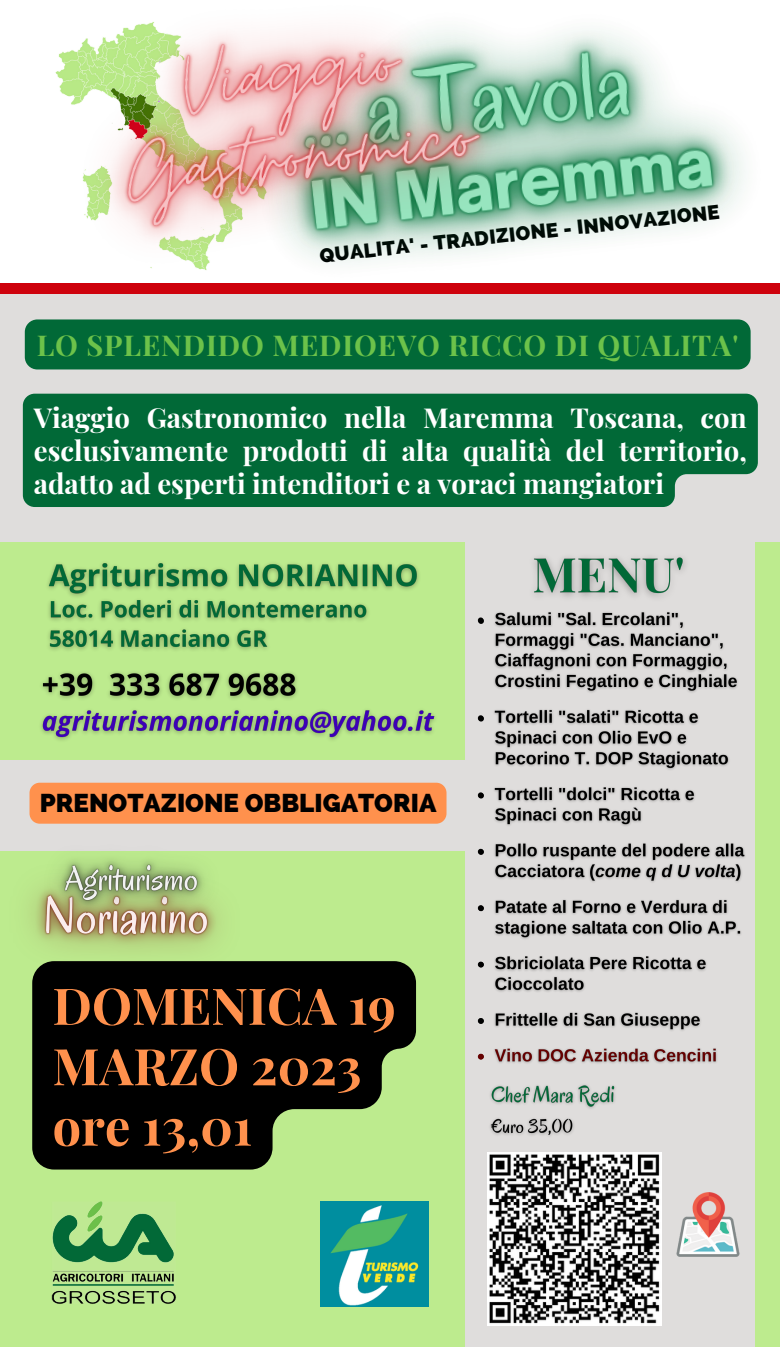
<style>
.page{position:relative;width:780px;height:1347px;background:#fff}
.page>*{position:absolute;margin:0;border:0;box-sizing:border-box;transform-origin:0 0}
.t1{font:700 50.62px/60.4px "Playfair Display";color:#ff914d}
.t2{font:700 28.75px "Playfair Display";letter-spacing:.03em;color:#6cc24a}
.t3{font:700 27.5px/32.9px "Playfair Display";color:#fff;text-align:justify}
.t4{font:800 25.88px "Raleway";color:#000}
.t5{font:800 20.12px "Raleway";color:#000}
</style>
<div class="page">
<div style="left:0;top:0;width:779px;height:1346px;background:#bdeb8e"></div>
<div style="left:0;top:283px;width:779px;height:258px;background:#dfdddc"></div>
<div style="left:465px;top:477px;width:289px;height:869px;background:#dfdddc"></div>
<div style="left:0;top:760px;width:477px;height:90px;background:#dfdddc"></div>
<img style="left:676px;top:1192px;width:63px;height:64px">
<img style="left:51px;top:1201px;width:125px;height:103px">
<img style="left:320px;top:1201px;width:108px;height:105px">
<img style="left:633px;top:0;width:146px;height:369px">
<img style="left:0;top:0;width:633px;height:370px">
<img style="left:487px;top:1152px;width:173px;height:173px">
<img style="left:41px;top:672px;width:394px;height:69px">
<img style="left:533px;top:557px;width:152px;height:41px">
<div style="left:29px;top:782px;width:417px;height:41px;background:#ff914d;border-radius:10px"></div>
<div style="left:23px;top:393px;width:734px;height:114px;background:#016937"></div>
<div style="left:25px;top:319px;width:725px;height:50px;background:#016937;border-radius:12px"></div>
<svg style="left:32px;top:961px;width:384px;height:208px;fill:#000"></svg>
<img style="left:477px;top:612px;width:268px;height:452px">
<img style="left:48px;top:563px;width:371px;height:88px">
<img style="left:490px;top:1085px;width:125px;height:51px">
<img style="left:0;top:823px;width:276px;height:193px">
<img style="left:20px;top:812px;width:223px;height:135px">
<p class="t5" style="left:318px;top:243px;width:403px;rotate:-6deg">QUALITA' - TRADIZIONE - INNOVAZIONE</p>
<p class="t2" style="left:37px;top:325px;width:702px">LO SPLENDIDO MEDIOEVO RICCO DI QUALITA'</p>
<p class="t3" style="left:34px;top:400px;width:714px">Viaggio Gastronomico nella Maremma Toscana, con esclusivamente prodotti di alta qualità del territorio, adatto ad esperti intenditori e a voraci mangiatori</p>
<p class="t4" style="left:40px;top:788px;width:398px">PRENOTAZIONE OBBLIGATORIA</p>
<h1 class="t1" style="left:52px;top:973px;width:344px">DOMENICA 19<br>MARZO 2023 ore 13,01</h1>
</div>
